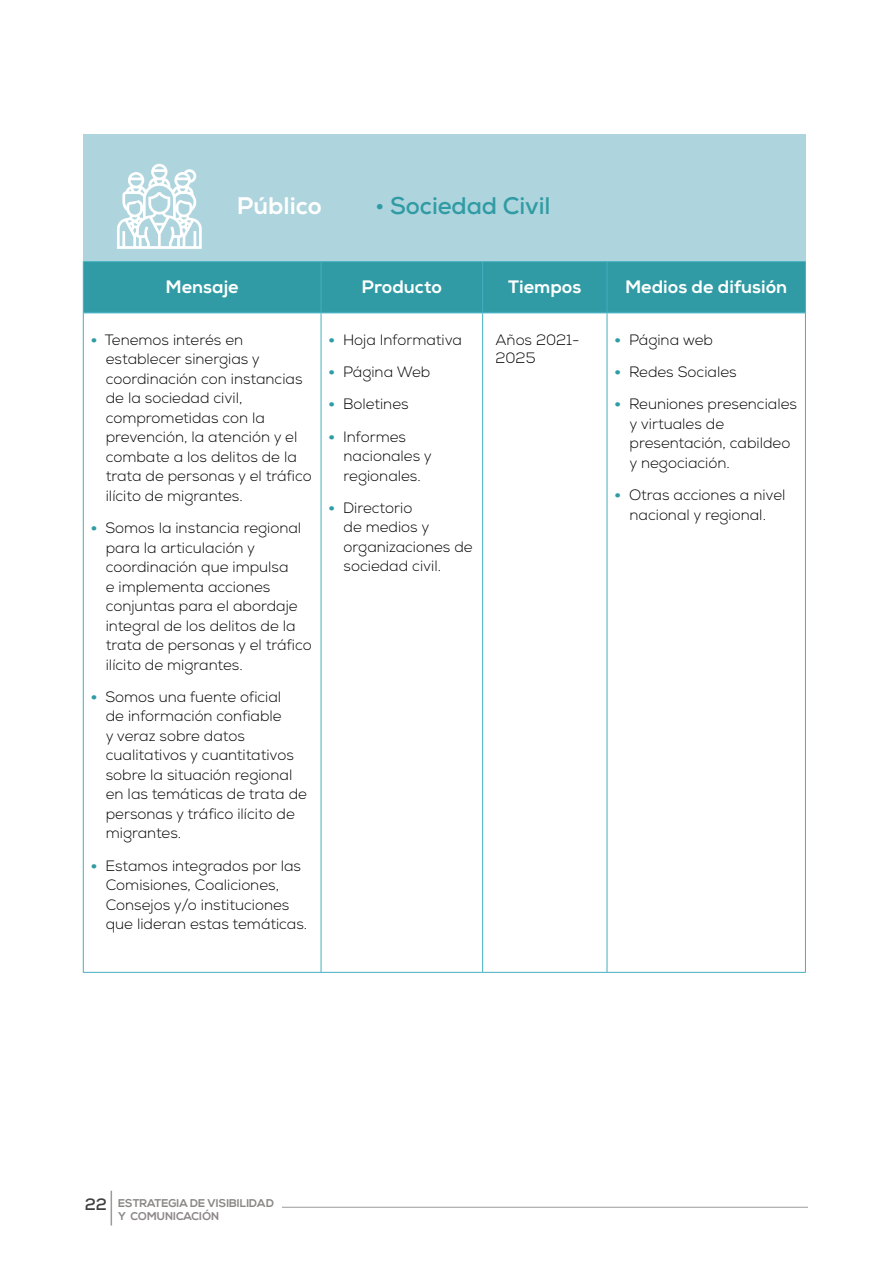
<style>
.page{position:relative;width:893px;height:1263px;background:#fff}
.page>*{position:absolute;margin:0;border:0;box-sizing:border-box;transform-origin:0 0}
.texto_tabla{font:700 24px "Nexa";letter-spacing:-.005em;color:#309ba4}
.Fotda{font:800 24px "Nexa";color:#fff}
.Fotda-2{font:800 18px "Nexa";color:#fff}
.texto_tabla-2{font:300 15px/19.5px "Nexa";color:#000}
.Table_Paragraph{font:300 15px/18px "Nexa";color:#000}
.t1{font:700 11.25px/13.5px "Nexa";color:#8b8786}
.s1{font-weight:900;color:#309ba4}
.s2{font-size:16.5px;color:#3f3f3e}
</style>
<div class="page">
<hr style="left:111px;top:1191px;width:1px;height:34px;background:#9d9a99">
<hr style="left:282px;top:1207px;width:526px;height:1px;background:#9d9a99">
<div style="left:83px;top:134px;width:723px;height:127px;background:#aed4dd"></div>
<div style="left:84px;top:262px;width:721px;height:50px;background:#309ba4"></div>
<hr style="left:83px;top:261px;width:238px;height:1px;background:#44afc0">
<hr style="left:83px;top:262px;width:1px;height:51px;background:#44afc0">
<hr style="left:321px;top:261px;width:162px;height:1px;background:#44afc0">
<hr style="left:321px;top:262px;width:1px;height:50px;background:#44afc0">
<hr style="left:483px;top:261px;width:124px;height:1px;background:#44afc0">
<hr style="left:482px;top:262px;width:1px;height:50px;background:#44afc0">
<hr style="left:607px;top:261px;width:199px;height:1px;background:#44afc0">
<hr style="left:607px;top:262px;width:1px;height:50px;background:#44afc0">
<hr style="left:805px;top:262px;width:1px;height:51px;background:#44afc0">
<hr style="left:84px;top:312px;width:237px;height:1px;background:#44afc0">
<hr style="left:321px;top:312px;width:162px;height:1px;background:#44afc0">
<hr style="left:483px;top:312px;width:124px;height:1px;background:#44afc0">
<hr style="left:607px;top:312px;width:198px;height:1px;background:#44afc0">
<hr style="left:83px;top:313px;width:1px;height:659px;background:#44afc0">
<hr style="left:321px;top:313px;width:1px;height:659px;background:#44afc0">
<hr style="left:482px;top:313px;width:1px;height:659px;background:#44afc0">
<hr style="left:607px;top:313px;width:1px;height:659px;background:#44afc0">
<hr style="left:805px;top:313px;width:1px;height:659px;background:#44afc0">
<hr style="left:83px;top:972px;width:238px;height:1px;background:#44afc0">
<hr style="left:321px;top:972px;width:162px;height:1px;background:#44afc0">
<hr style="left:483px;top:972px;width:124px;height:1px;background:#44afc0">
<hr style="left:607px;top:972px;width:199px;height:1px;background:#44afc0">
<svg style="left:117px;top:164px;width:85px;height:85px"></svg>
<p class="Fotda" style="left:237px;top:191px;width:86px">Público</p>
<p class="texto_tabla" style="left:375px;top:190px;width:177px">• Sociedad Civil</p>
<p class="Fotda-2" style="left:166px;top:276px;width:75px">Mensaje</p>
<p class="Fotda-2" style="left:362px;top:276px;width:82px">Producto</p>
<p class="Fotda-2" style="left:508px;top:276px;width:75px">Tiempos</p>
<p class="Fotda-2" style="left:625px;top:276px;width:164px">Medios de difusión</p>
<p class="texto_tabla-2" style="left:106px;top:330px;width:207px;text-indent:-15px"><span class="s1">•</span> Tenemos interés en establecer sinergias y coordinación con instancias de la sociedad civil, comprometidas con la prevención, la atención y el combate a los delitos de la trata de personas y el tráfico ilícito de migrantes.</p>
<p class="texto_tabla-2" style="left:106px;top:518px;width:207px;text-indent:-15px"><span class="s1">•</span> Somos la instancia regional para la articulación y coordinación que impulsa<br>e implementa acciones conjuntas para el abordaje integral de los delitos de la trata de personas y el tráfico ilícito de migrantes.</p>
<p class="texto_tabla-2" style="left:106px;top:687px;width:203px;text-indent:-15px"><span class="s1">•</span> Somos una fuente oficial<br>de información confiable<br>y veraz sobre datos cualitativos y cuantitativos sobre la situación regional en las temáticas de trata de personas y tráfico ilícito de migrantes.</p>
<p class="texto_tabla-2" style="left:106px;top:856px;width:203px;text-indent:-15px"><span class="s1">•</span> Estamos integrados por las<br>Comisiones, Coaliciones,<br>Consejos y/o instituciones que lideran estas temáticas.</p>
<p class="Table_Paragraph" style="left:495px;top:331px;width:86px">Años 2021-<br>2025</p>
<p class="texto_tabla-2" style="left:614px;top:330px;width:100px"><span class="s1">•</span> Página web</p>
<p class="texto_tabla-2" style="left:614px;top:362px;width:124px"><span class="s1">•</span> Redes Sociales</p>
<p class="texto_tabla-2" style="left:629px;top:395px;width:169px;text-indent:-15px"><span class="s1">•</span> Reuniones presenciales y virtuales de presentación, cabildeo y negociación.</p>
<p class="texto_tabla-2" style="left:614px;top:486px;width:173px;text-align:center"><span class="s1">•</span> Otras acciones a nivel nacional y regional.</p>
<p class="texto_tabla-2" style="left:329px;top:330px;width:135px"><span class="s1">•</span> Hoja Informativa</p>
<p class="texto_tabla-2" style="left:329px;top:362px;width:103px"><span class="s1">•</span> Página Web</p>
<p class="texto_tabla-2" style="left:329px;top:395px;width:82px"><span class="s1">•</span> Boletines</p>
<p class="texto_tabla-2" style="left:344px;top:427px;width:90px;text-indent:-15px"><span class="s1">•</span> Informes nacionales y regionales.</p>
<p class="texto_tabla-2" style="left:344px;top:498px;width:131px;text-indent:-15px"><span class="s1">•</span> Directorio<br>de medios y organizaciones de sociedad civil.</p>
<p class="t1" style="left:118px;top:1196px;width:157px;text-indent:-33px"><span class="s2">22</span> ESTRATEGIA DE VISIBILIDAD<br>Y COMUNICACIÓN</p>
</div>
